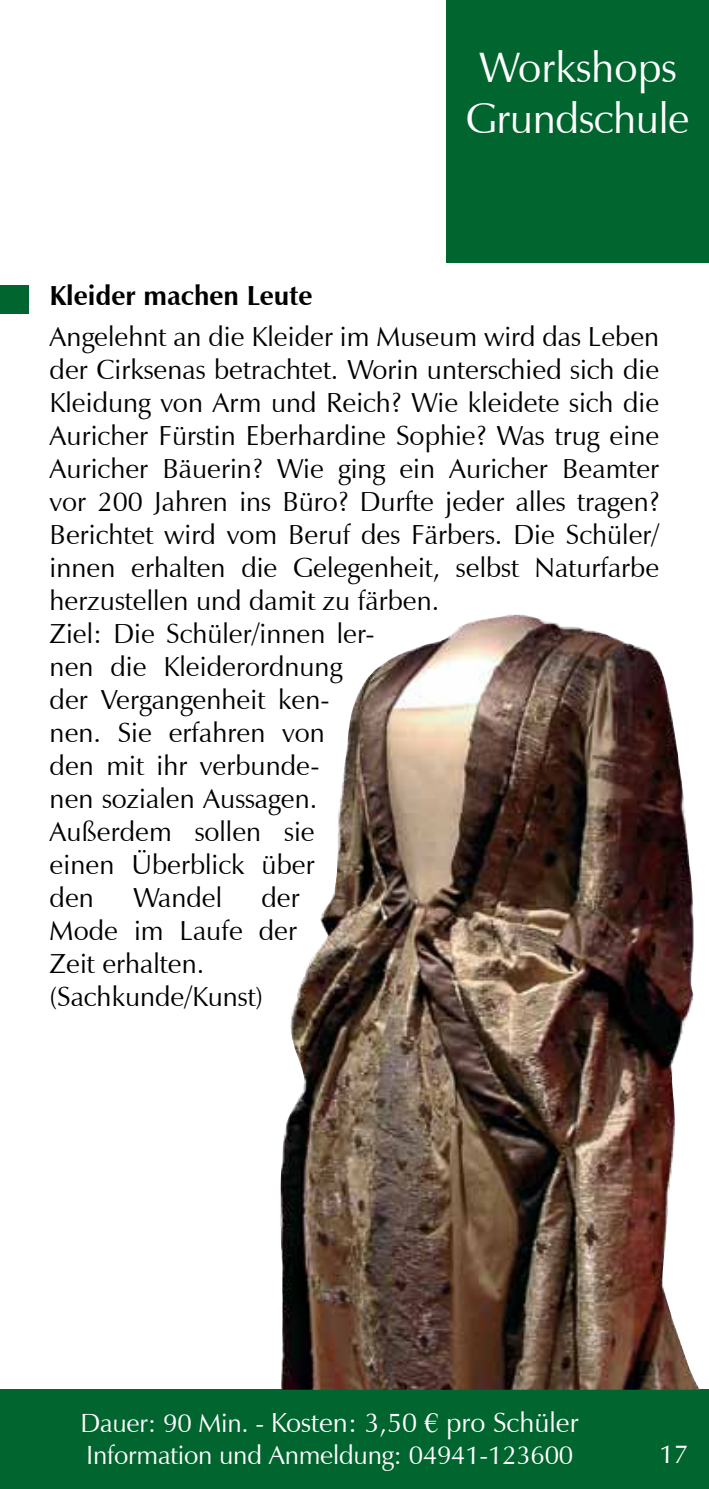
<style>
.page{position:relative;width:709px;height:1489px;background:#fff}
.page>*{position:absolute;margin:0;border:0;box-sizing:border-box;transform-origin:0 0}
.t1{font:42.5px/51px "Zapf Humanist 601 BT";letter-spacing:-.01em;color:#fff;text-align:center}
.t2{font:27.5px/33px "Zapf Humanist 601 BT";color:#000}
.t3{font:27.5px "Zapf Humanist 601 BT";color:#fff}
.t4{font:700 27.5px "Zapf Humanist 601 BT";color:#000}
.t5{font:26.25px "Zapf Humanist 601 BT";letter-spacing:-.01em;color:#fff}
.s1{font-size:26.25px}
.s2{font-family:"Times New Roman"}
</style>
<div class="page">
<div style="left:0;top:1389px;width:709px;height:99px;background:#00652e"></div>
<div style="left:446px;top:0;width:263px;height:262px;background:#00652e"></div>
<img style="left:280px;top:614px;width:420px;height:775px">
<div style="left:0;top:285px;width:28px;height:29px;background:#00652e"></div>
<h1 class="t1" style="left:466px;top:42px;width:225px">Workshops<br>Grundschule</h1>
<p class="t4" style="left:50px;top:279px;width:264px">Kleider machen Leute</p>
<p class="t2" style="left:50px;top:319px;width:611px">Angelehnt an die Kleider im Museum wird das Leben der Cirksenas betrachtet. Worin unterschied sich die Kleidung von Arm und Reich? Wie kleidete sich die Auricher Fürstin Eberhardine Sophie? Was trug eine Auricher Bäuerin? Wie ging ein Auricher Beamter vor 200 Jahren ins Büro? Durfte jeder alles tragen?<br>Berichtet wird vom Beruf des Färbers. Die Schüler/ innen erhalten die Gelegenheit, selbst Naturfarbe herzustellen und damit zu färben.<br>Ziel: Die Schüler/innen ler-<br>nen die Kleiderordnung<br>der Vergangenheit ken-<br>nen. Sie erfahren von<br>den mit ihr verbunde-<br>nen sozialen Aussagen.<br>Außerdem sollen sie<br>einen Überblick über<br>den</p>
<p class="t2" style="left:50px;top:880px;width:251px;text-indent:212px">der<br>Mode im Laufe der<br>Zeit erhalten. (Sachkunde/Kunst)</p>
<p class="t2" style="left:133px;top:880px;width:91px">Wandel</p>
<p class="t3" style="left:80px;top:1405px;width:500px"><span class="s1">Dauer: 90 Min. -</span> Kosten: 3,50 <span class="s2">€</span> pro Schüler</p>
<p class="t5" style="left:86px;top:1438px;width:488px">Information und Anmeldung: 04941-123600</p>
<p class="t5" style="left:659px;top:1437px;width:30px">17</p>
</div>
